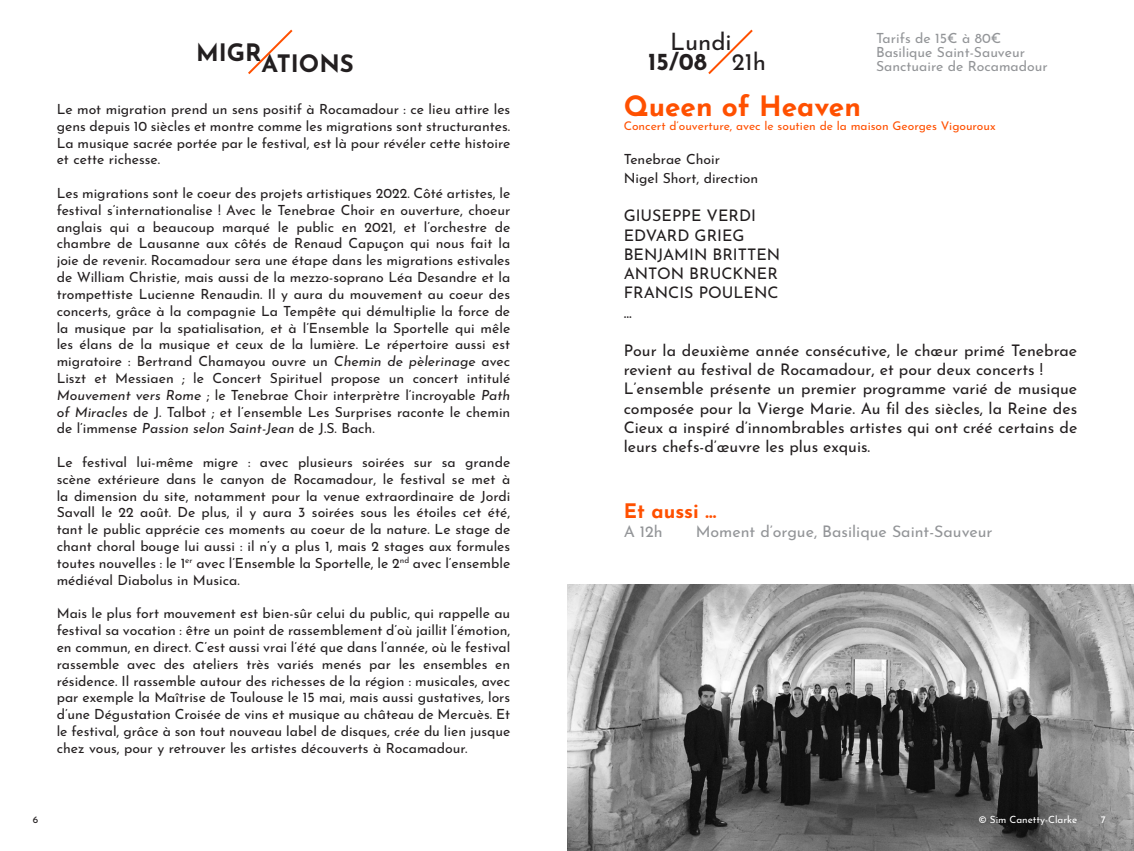
<style>
.page{position:relative;width:1134px;height:851px;background:#fff}
.page>*{position:absolute;margin:0;border:0;box-sizing:border-box;transform-origin:0 0}
.t1{font:700 28px "Josefin Sans";color:#ff5000}
.t2{font:700 24px "Josefin Sans";color:#231f20}
.t3{font:24px "Josefin Sans";color:#231f20}
.t4{font:700 20px "Josefin Sans";color:#ff5000}
.t5{font:16px/19.2px "Josefin Sans";color:#231f20}
.t6{font:16px "Josefin Sans";color:#939598}
.t7{font:14px/16.8px "Josefin Sans";color:#231f20;text-align:justify}
.t8{font:14px "Josefin Sans";color:#939598}
.t9{font:12px "Josefin Sans";color:#ff5000}
.t10{font:10px "Josefin Sans";color:#fff}
.t11{font:10px "Josefin Sans";color:#231f20}
.s1{font-style:italic}
</style>
<div class="page">
<img style="left:567px;top:584px;width:567px;height:266px">
<svg style="left:708px;top:29px;width:45px;height:45px"></svg>
<svg style="left:248px;top:29px;width:45px;height:45px"></svg>
<p class="t3" style="left:670px;top:22px;width:63px">Lundi</p>
<p class="t8" style="left:876px;top:27px;width:127px">Tarifs de 15€ à 80€</p>
<p class="t8" style="left:876px;top:41px;width:150px">Basilique Saint-Sauveur</p>
<p class="t8" style="left:876px;top:55px;width:173px">Sanctuaire de Rocamadour</p>
<p class="t2" style="left:196px;top:31px;width:67px">MIGR</p>
<p class="t2" style="left:262px;top:42px;width:94px">ATIONS</p>
<p class="t2" style="left:648px;top:40px;width:60px">15/08</p>
<p class="t3" style="left:732px;top:41px;width:36px">21h</p>
<p class="t7" style="left:57px;top:99px;width:455px">Le mot migration prend un sens positif à Rocamadour : ce lieu attire les gens depuis 10 siècles et montre comme les migrations sont structurantes.<br>La musique sacrée portée par le festival, est là pour révéler cette histoire et cette richesse.</p>
<p class="t7" style="left:57px;top:183px;width:455px">Les migrations sont le coeur des projets artistiques 2022. Côté artistes, le festival s’internationalise ! Avec le Tenebrae Choir en ouverture, choeur anglais qui a beaucoup marqué le public en 2021, et l’orchestre de chambre de Lausanne aux côtés de Renaud Capuçon qui nous fait la joie de revenir. Rocamadour sera une étape dans les migrations estivales de William Christie, mais aussi de la mezzo-soprano Léa Desandre et la trompettiste Lucienne Renaudin. Il y aura du mouvement au coeur des concerts, grâce à la compagnie La Tempête qui démultiplie la force de la musique par la spatialisation, et à l’Ensemble la Sportelle qui mêle les élans de la musique et ceux de la lumière. Le répertoire aussi est migratoire : Bertrand Chamayou ouvre un <span class="s1">Chemin de pèlerinage</span> avec Liszt et Messiaen ; le Concert Spirituel propose un concert intitulé <span class="s1">Mouvement vers Rome</span> ; le Tenebrae Choir interprètre l’incroyable <span class="s1">Path of Miracles</span> de J. Talbot ; et l’ensemble Les Surprises raconte le chemin de l’immense <span class="s1">Passion selon Saint-Jean</span> de J.S. Bach.</p>
<p class="t7" style="left:57px;top:452px;width:455px">Le festival lui-même migre : avec plusieurs soirées sur sa grande scène extérieure dans le canyon de Rocamadour, le festival se met à la dimension du site, notamment pour la venue extraordinaire de Jordi Savall le 22 août. De plus, il y aura 3 soirées sous les étoiles cet été, tant le public apprécie ces moments au coeur de la nature. Le stage de chant choral bouge lui aussi : il n’y a plus 1, mais 2 stages aux formules toutes nouvelles : le 1<sup>er</sup> avec l’Ensemble la Sportelle, le 2<sup>nd</sup> avec l’ensemble médiéval Diabolus in Musica.</p>
<p class="t7" style="left:57px;top:603px;width:455px">Mais le plus fort mouvement est bien-sûr celui du public, qui rappelle au festival sa vocation : être un point de rassemblement d’où jaillit l’émotion, en commun, en direct. C’est aussi vrai l’été que dans l’année, où le festival rassemble avec des ateliers très variés menés par les ensembles en résidence. Il rassemble autour des richesses de la région : musicales, avec par exemple la Maîtrise de Toulouse le 15 mai, mais aussi gustatives, lors d’une Dégustation Croisée de vins et musique au château de Mercuès. Et le festival, grâce à son tout nouveau label de disques, crée du lien jusque chez vous, pour y retrouver les artistes découverts à Rocamadour.</p>
<p class="t1" style="left:624px;top:81px;width:239px">Queen of Heaven</p>
<p class="t9" style="left:624px;top:116px;width:373px">Concert d’ouverture, avec le soutien de la maison Georges Vigouroux</p>
<p class="t7" style="left:624px;top:149px;width:98px">Tenebrae Choir</p>
<p class="t7" style="left:624px;top:168px;width:136px">Nigel Short, direction</p>
<p class="t5" style="left:624px;top:204px;width:134px">GIUSEPPE VERDI</p>
<p class="t5" style="left:624px;top:223px;width:122px">EDVARD GRIEG</p>
<p class="t5" style="left:624px;top:243px;width:158px">BENJAMIN BRITTEN</p>
<p class="t5" style="left:624px;top:262px;width:156px">ANTON BRUCKNER</p>
<p class="t5" style="left:624px;top:281px;width:156px">FRANCIS POULENC</p>
<p class="t5" style="left:624px;top:300px;width:10px">...</p>
<p class="t5" style="left:624px;top:339px;width:455px">Pour la deuxième année consécutive, le chœur primé Tenebrae revient au festival de Rocamadour, et pour deux concerts !</p>
<p class="t5" style="left:624px;top:377px;width:455px;text-align:justify">L’ensemble présente un premier programme varié de musique composée pour la Vierge Marie. Au fil des siècles, la Reine des Cieux a inspiré d’innombrables artistes qui ont créé certains de leurs chefs-d’œuvre les plus exquis.</p>
<p class="t4" style="left:624px;top:493px;width:94px">Et aussi …</p>
<p class="t6" style="left:624px;top:518px;width:41px">A 12h</p>
<p class="t6" style="left:696px;top:518px;width:298px">Moment d’orgue, Basilique Saint-Sauveur</p>
<p class="t11" style="left:33px;top:810px;width:7px">6</p>
<p class="t10" style="left:978px;top:810px;width:100px">© Sim Canetty-Clarke</p>
<p class="t10" style="left:1101px;top:810px;width:6px">7</p>
</div>
